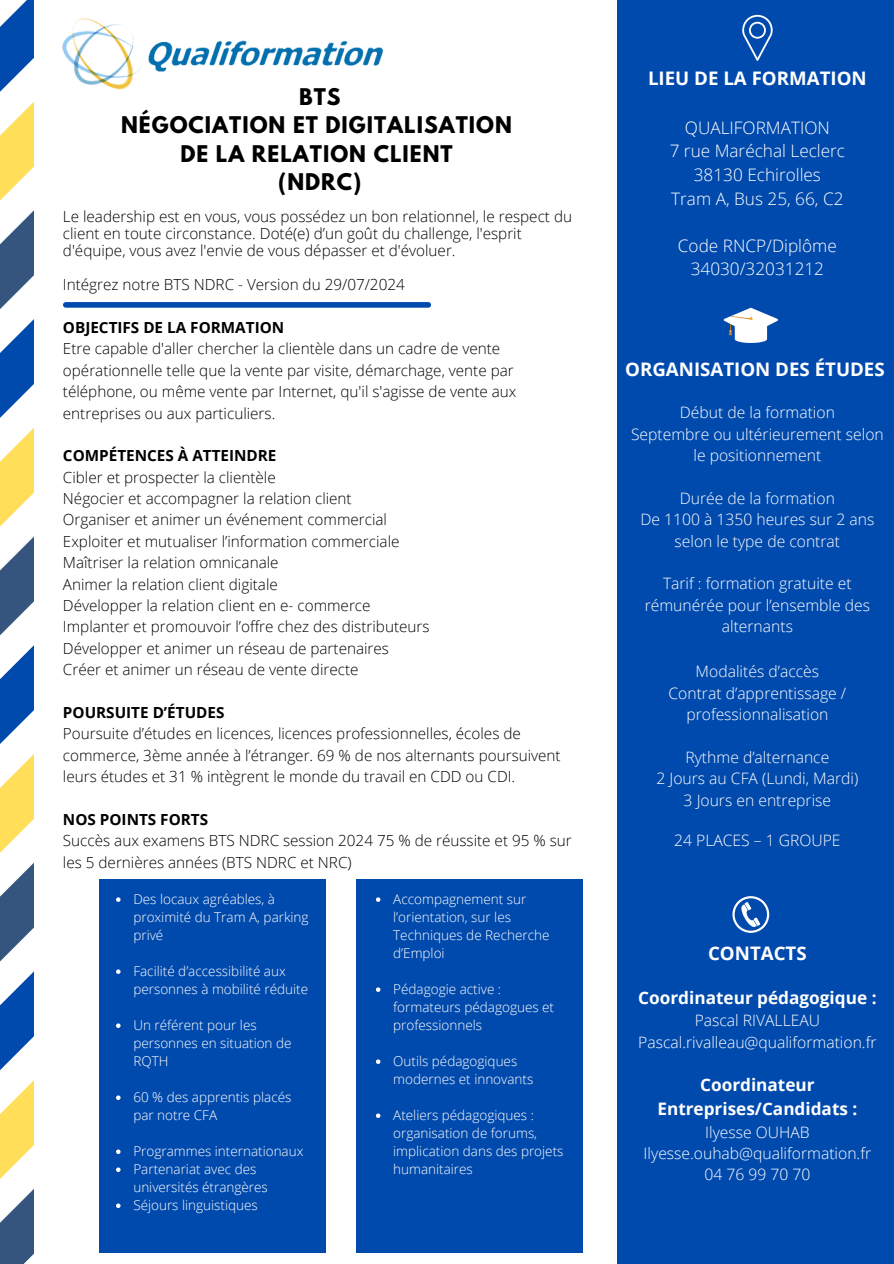
<style>
.page{position:relative;width:894px;height:1264px;background:#fff}
.page>*{position:absolute;margin:0;border:0;box-sizing:border-box;transform-origin:0 0}
.t1{font:700 20.4px/28.2px "League Spartan";letter-spacing:.05em;color:#000;text-align:center}
.t2{font:700 18.75px "Open Sans";color:#fff}
.t3{font:300 17.25px/23.7px "Open Sans";color:#fff;text-align:center}
.t4{font:700 17.25px/23.7px "Open Sans";color:#fff;text-align:center}
.t5{font:300 15.75px/21.3px "Open Sans";color:#fff;text-align:center}
.t6{font:300 15.3px/21.3px "Open Sans";color:#000}
.t7{font:300 13.5px/18px "Open Sans";color:#fff}
.s1{font-weight:700}
</style>
<div class="page">
<svg style="left:0;top:294px;width:34px;height:969px"></svg>
<img style="left:62px;top:18px;width:322px;height:72px">
<div style="left:617px;top:0;width:276px;height:1263px;background:#004aad"></div>
<svg style="left:723px;top:308px;width:54px;height:34px"></svg>
<svg style="left:732px;top:896px;width:37px;height:36px"></svg>
<div style="left:66px;top:302px;width:362px;height:6px;background:#004aad"></div>
<div style="left:100px;top:879px;width:225px;height:374px;background:#004aad"></div>
<div style="left:356px;top:879px;width:226px;height:374px;background:#004aad"></div>
<svg style="left:742px;top:15px;width:30px;height:46px"></svg>
<svg style="left:116px;top:897px;width:4px;height:4px"></svg>
<svg style="left:116px;top:969px;width:4px;height:4px"></svg>
<svg style="left:116px;top:1023px;width:4px;height:4px"></svg>
<svg style="left:116px;top:1095px;width:4px;height:4px"></svg>
<svg style="left:116px;top:1149px;width:4px;height:4px"></svg>
<svg style="left:116px;top:1167px;width:4px;height:4px"></svg>
<svg style="left:116px;top:1203px;width:4px;height:4px"></svg>
<svg style="left:376px;top:897px;width:4px;height:4px"></svg>
<svg style="left:376px;top:987px;width:4px;height:4px"></svg>
<svg style="left:376px;top:1059px;width:4px;height:4px"></svg>
<svg style="left:376px;top:1113px;width:4px;height:4px"></svg>
<p class="t1" style="left:121px;top:86px;width:392px">BTS<br>NÉGOCIATION ET DIGITALISATION<br>DE LA RELATION CLIENT<br>(NDRC)</p>
<p class="t6" style="left:63px;top:208px;width:510px;line-height:16.8px">Le leadership est en vous, vous possédez un bon relationnel, le respect du client en toute circonstance. Doté(e) d’un goût du challenge, l'esprit d'équipe, vous avez l'envie de vous dépasser et d'évoluer.</p>
<p class="t6" style="left:63px;top:273px;width:343px">Intégrez notre BTS NDRC - Version du 29/07/2024</p>
<p class="t6" style="left:63px;top:316px;width:455px"><span class="s1">OBJECTIFS DE LA FORMATION<br></span>Etre capable d'aller chercher la clientèle dans un cadre de vente opérationnelle telle que la vente par visite, démarchage, vente par téléphone, ou même vente par Internet, qu'il s'agisse de vente aux entreprises ou aux particuliers.</p>
<h1 class="t6" style="left:63px;top:444px;width:368px"><span class="s1">COMPÉTENCES À ATTEINDRE<br></span>Cibler et prospecter la clientèle<br>Négocier et accompagner la relation client<br>Organiser et animer un événement commercial Exploiter et mutualiser l’information commerciale Maîtriser la relation omnicanale<br>Animer la relation client digitale<br>Développer la relation client en e- commerce Implanter et promouvoir l’offre chez des distributeurs Développer et animer un réseau de partenaires Créer et animer un réseau de vente directe</h1>
<h4 class="t6" style="left:63px;top:701px;width:499px"><span class="s1">POURSUITE D’ÉTUDES<br></span>Poursuite d’études en licences, licences professionnelles, écoles de commerce, 3ème année à l’étranger. 69 % de nos alternants poursuivent leurs études et 31 % intègrent le monde du travail en CDD ou CDI.</h4>
<h4 class="t6" style="left:63px;top:808px;width:510px"><span class="s1">NOS POINTS FORTS<br></span>Succès aux examens BTS NDRC session 2024 75 % de réussite et 95 % sur les 5 dernières années (BTS NDRC et NRC)</h4>
<h4 class="t7" style="left:133px;top:889px;width:177px">Des locaux agréables, à proximité du Tram A, parking privé</h4>
<h4 class="t7" style="left:133px;top:961px;width:176px">Facilité d’accessibilité aux personnes à mobilité réduite</h4>
<h4 class="t7" style="left:133px;top:1015px;width:160px">Un référent pour les personnes en situation de<br>RQTH</h4>
<h4 class="t7" style="left:133px;top:1087px;width:159px">60 % des apprentis placés par notre CFA</h4>
<p class="t7" style="left:133px;top:1141px;width:171px">Programmes internationaux</p>
<p class="t7" style="left:133px;top:1159px;width:136px">Partenariat avec des universités étrangères</p>
<p class="t7" style="left:133px;top:1195px;width:126px">Séjours linguistiques</p>
<p class="t7" style="left:393px;top:889px;width:158px">Accompagnement sur l’orientation, sur les<br>Techniques de Recherche d’Emploi</p>
<p class="t7" style="left:393px;top:979px;width:162px">Pédagogie active : formateurs pédagogues et professionnels</p>
<p class="t7" style="left:393px;top:1051px;width:141px">Outils pédagogiques modernes et innovants</p>
<p class="t7" style="left:393px;top:1105px;width:172px">Ateliers pédagogiques : organisation de forums, implication dans des projets humanitaires</p>
<p class="t2" style="left:648px;top:65px;width:220px">LIEU DE LA FORMATION</p>
<p class="t3" style="left:669px;top:115px;width:177px">QUALIFORMATION<br>7 rue Maréchal Leclerc<br>38130 Echirolles<br>Tram A, Bus 25, 66, C2</p>
<p class="t3" style="left:677px;top:233px;width:160px">Code RNCP/Diplôme<br>34030/32031212</p>
<p class="t2" style="left:625px;top:355px;width:261px">ORGANISATION DES ÉTUDES</p>
<p class="t5" style="left:631px;top:401px;width:254px">Début de la formation<br>Septembre ou ultérieurement selon le positionnement</p>
<p class="t5" style="left:640px;top:487px;width:235px">Durée de la formation<br>De 1100 à 1350 heures sur 2 ans selon le type de contrat</p>
<p class="t5" style="left:644px;top:572px;width:227px">Tarif : formation gratuite et rémunérée pour l’ensemble des alternants</p>
<p class="t5" style="left:668px;top:660px;width:179px">Modalités d’accès<br>Contrat d’apprentissage / professionnalisation</p>
<p class="t5" style="left:656px;top:746px;width:203px">Rythme d’alternance<br>2 Jours au CFA (Lundi, Mardi)<br>3 Jours en entreprise</p>
<p class="t5" style="left:674px;top:829px;width:168px">24 PLACES – 1 GROUPE</p>
<p class="t2" style="left:707px;top:939px;width:100px">CONTACTS</p>
<p class="t4" style="left:638px;top:985px;width:240px">Coordinateur pédagogique :</p>
<p class="t5" style="left:638px;top:1009px;width:239px">Pascal RIVALLEAU<br>Pascal.rivalleau@qualiformation.fr</p>
<p class="t4" style="left:657px;top:1072px;width:201px">Coordinateur<br>Entreprises/Candidats :</p>
<p class="t5" style="left:643px;top:1120px;width:229px">Ilyesse OUHAB<br>Ilyesse.ouhab@qualiformation.fr<br>04 76 99 70 70</p>
</div>
